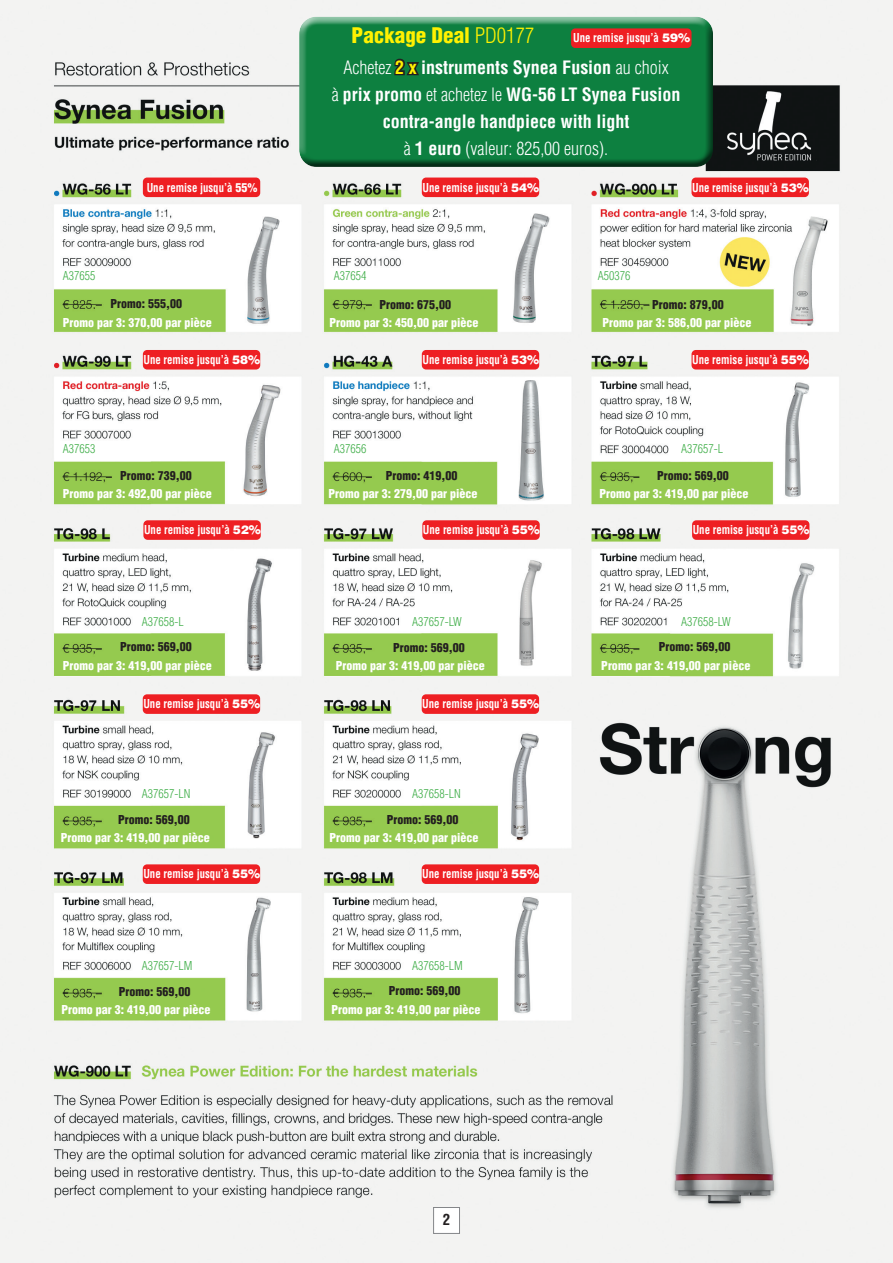
<style>
.page{position:relative;width:893px;height:1263px;background:#fff}
.page>*{position:absolute;margin:0;border:0;box-sizing:border-box;transform-origin:0 0}
.t1{font:900 condensed 21px "Helvetica LT Std";color:#fff101}
.t2{font:700 condensed 18px/27px "Helvetica LT Std";color:#fff;text-align:center}
.t3{font:700 condensed 15px "Helvetica LT Std";color:#231f20}
.t4{font:900 condensed 12px "Helvetica LT Std";color:#fff}
.t5{font:700 condensed 12px "Helvetica LT Std";color:#fff;scale:.9 1}
.t6{font:900 condensed 12px "Helvetica LT Std";color:#231f20}
.t7{font:300 condensed 12px "Helvetica LT Std";color:#40ae49}
.s1{font-weight:900}
.s2{font-weight:300}
.s3{color:#231f20}
.s4{font-weight:900;font-stretch:normal}
</style>
<div class="page">
<img style="left:0;top:0;width:893px;height:1263px">
<div style="left:297px;top:15px;width:417px;height:142px;background:#fff;opacity:.75"></div>
<div style="left:297px;top:21px;width:417px;height:147px;background:#231f20;opacity:.75"></div>
<div style="left:571px;top:28px;width:120px;height:20px;background:#ee1f23;border-radius:4px"></div>
<div style="left:433px;top:1207px;width:27px;height:26px;background:#fff;border:1px solid #848689"></div>
<div style="left:143px;top:178px;width:117px;height:19px;background:#ee1f23;border-radius:4px"></div>
<div style="left:422px;top:178px;width:117px;height:19px;background:#ee1f23;border-radius:4px"></div>
<div style="left:691px;top:178px;width:118px;height:19px;background:#ee1f23;border-radius:4px"></div>
<div style="left:143px;top:350px;width:117px;height:19px;background:#ee1f23;border-radius:4px"></div>
<div style="left:422px;top:350px;width:117px;height:19px;background:#ee1f23;border-radius:4px"></div>
<div style="left:691px;top:350px;width:118px;height:19px;background:#ee1f23;border-radius:4px"></div>
<div style="left:143px;top:520px;width:118px;height:20px;background:#ee1f23;border-radius:4px"></div>
<div style="left:422px;top:520px;width:118px;height:20px;background:#ee1f23;border-radius:4px"></div>
<div style="left:692px;top:520px;width:117px;height:20px;background:#ee1f23;border-radius:4px"></div>
<div style="left:143px;top:694px;width:117px;height:20px;background:#ee1f23;border-radius:4px"></div>
<div style="left:422px;top:694px;width:117px;height:20px;background:#ee1f23;border-radius:4px"></div>
<div style="left:143px;top:864px;width:117px;height:20px;background:#ee1f23;border-radius:4px"></div>
<div style="left:422px;top:864px;width:117px;height:20px;background:#ee1f23;border-radius:4px"></div>
<p class="t5" style="left:147px;top:180px;width:125px">Une remise jusqu’à <span class="s1">55%</span></p>
<h1 class="t1" style="left:352px;top:21px;width:184px">Package Deal <span class="s2">PD0177</span></h1>
<h2 class="t2" style="left:332px;top:54px;width:350px"><span class="s2">Achetez</span> <span class="s3">2 x</span> instruments Synea Fusion <span class="s2">au choix<br>à</span> prix promo <span class="s2">et achetez le</span> WG-56 LT Synea Fusion contra-angle handpiece with light<br><span class="s2">à</span> 1 euro <span class="s2">(valeur: 825,00 euros).</span></h2>
<p class="t5" style="left:573px;top:31px;width:131px">Une remise jusqu’à <span class="s4">59%</span></p>
<p class="t5" style="left:422px;top:180px;width:131px">Une remise jusqu’à <span class="s4">54%</span></p>
<p class="t5" style="left:692px;top:180px;width:131px">Une remise jusqu’à <span class="s4">53%</span></p>
<p class="t7" style="left:63px;top:268px;width:34px">A37655</p>
<p class="t7" style="left:334px;top:268px;width:34px">A37654</p>
<p class="t7" style="left:598px;top:268px;width:34px">A50376</p>
<p class="t6" style="left:111px;top:296px;width:73px">Promo: 555,00</p>
<p class="t4" style="left:63px;top:315px;width:150px">Promo par 3: 370,00 par pièce</p>
<p class="t6" style="left:379px;top:297px;width:73px">Promo: 675,00</p>
<p class="t4" style="left:330px;top:315px;width:150px">Promo par 3: 450,00 par pièce</p>
<p class="t6" style="left:652px;top:297px;width:73px">Promo: 879,00</p>
<p class="t4" style="left:602px;top:315px;width:150px">Promo par 3: 586,00 par pièce</p>
<p class="t5" style="left:143px;top:352px;width:131px">Une remise jusqu’à <span class="s4">58%</span></p>
<p class="t5" style="left:422px;top:352px;width:131px">Une remise jusqu’à <span class="s4">53%</span></p>
<p class="t5" style="left:692px;top:352px;width:131px">Une remise jusqu’à <span class="s4">55%</span></p>
<p class="t7" style="left:63px;top:442px;width:34px">A37653</p>
<p class="t7" style="left:334px;top:442px;width:34px">A37656</p>
<p class="t7" style="left:681px;top:442px;width:43px">A37657-L</p>
<p class="t6" style="left:120px;top:468px;width:73px">Promo: 739,00</p>
<p class="t4" style="left:63px;top:486px;width:150px">Promo par 3: 492,00 par pièce</p>
<p class="t6" style="left:386px;top:468px;width:73px">Promo: 419,00</p>
<p class="t4" style="left:328px;top:486px;width:150px">Promo par 3: 279,00 par pièce</p>
<p class="t6" style="left:657px;top:468px;width:73px">Promo: 569,00</p>
<p class="t4" style="left:600px;top:486px;width:150px">Promo par 3: 419,00 par pièce</p>
<p class="t5" style="left:144px;top:522px;width:131px">Une remise jusqu’à <span class="s4">52%</span></p>
<p class="t5" style="left:423px;top:522px;width:131px">Une remise jusqu’à <span class="s4">55%</span></p>
<p class="t5" style="left:693px;top:522px;width:131px">Une remise jusqu’à <span class="s4">55%</span></p>
<p class="t7" style="left:142px;top:614px;width:43px">A37658-L</p>
<p class="t7" style="left:412px;top:614px;width:51px">A37657-LW</p>
<p class="t7" style="left:681px;top:614px;width:51px">A37658-LW</p>
<p class="t6" style="left:120px;top:639px;width:73px">Promo: 569,00</p>
<p class="t4" style="left:63px;top:658px;width:150px">Promo par 3: 419,00 par pièce</p>
<p class="t6" style="left:393px;top:640px;width:73px">Promo: 569,00</p>
<p class="t4" style="left:336px;top:658px;width:150px">Promo par 3: 419,00 par pièce</p>
<p class="t5" style="left:143px;top:696px;width:131px">Une remise jusqu’à <span class="s4">55%</span></p>
<p class="t5" style="left:422px;top:696px;width:131px">Une remise jusqu’à <span class="s4">55%</span></p>
<p class="t7" style="left:142px;top:786px;width:50px">A37657-LN</p>
<p class="t7" style="left:412px;top:786px;width:50px">A37658-LN</p>
<p class="t6" style="left:118px;top:812px;width:73px">Promo: 569,00</p>
<p class="t4" style="left:61px;top:830px;width:150px">Promo par 3: 419,00 par pièce</p>
<p class="t6" style="left:387px;top:812px;width:73px">Promo: 569,00</p>
<p class="t4" style="left:329px;top:830px;width:150px">Promo par 3: 419,00 par pièce</p>
<p class="t5" style="left:143px;top:866px;width:131px">Une remise jusqu’à <span class="s4">55%</span></p>
<p class="t5" style="left:422px;top:866px;width:131px">Une remise jusqu’à <span class="s4">55%</span></p>
<p class="t7" style="left:142px;top:958px;width:52px">A37657-LM</p>
<p class="t7" style="left:412px;top:958px;width:52px">A37658-LM</p>
<p class="t6" style="left:119px;top:984px;width:73px">Promo: 569,00</p>
<p class="t4" style="left:61px;top:1002px;width:150px">Promo par 3: 419,00 par pièce</p>
<p class="t6" style="left:389px;top:983px;width:73px">Promo: 569,00</p>
<p class="t4" style="left:331px;top:1001px;width:150px">Promo par 3: 419,00 par pièce</p>
<p class="t6" style="left:659px;top:639px;width:73px">Promo: 569,00</p>
<p class="t4" style="left:601px;top:658px;width:150px">Promo par 3: 419,00 par pièce</p>
<p class="t3" style="left:443px;top:1210px;width:9px">2</p>
</div>
